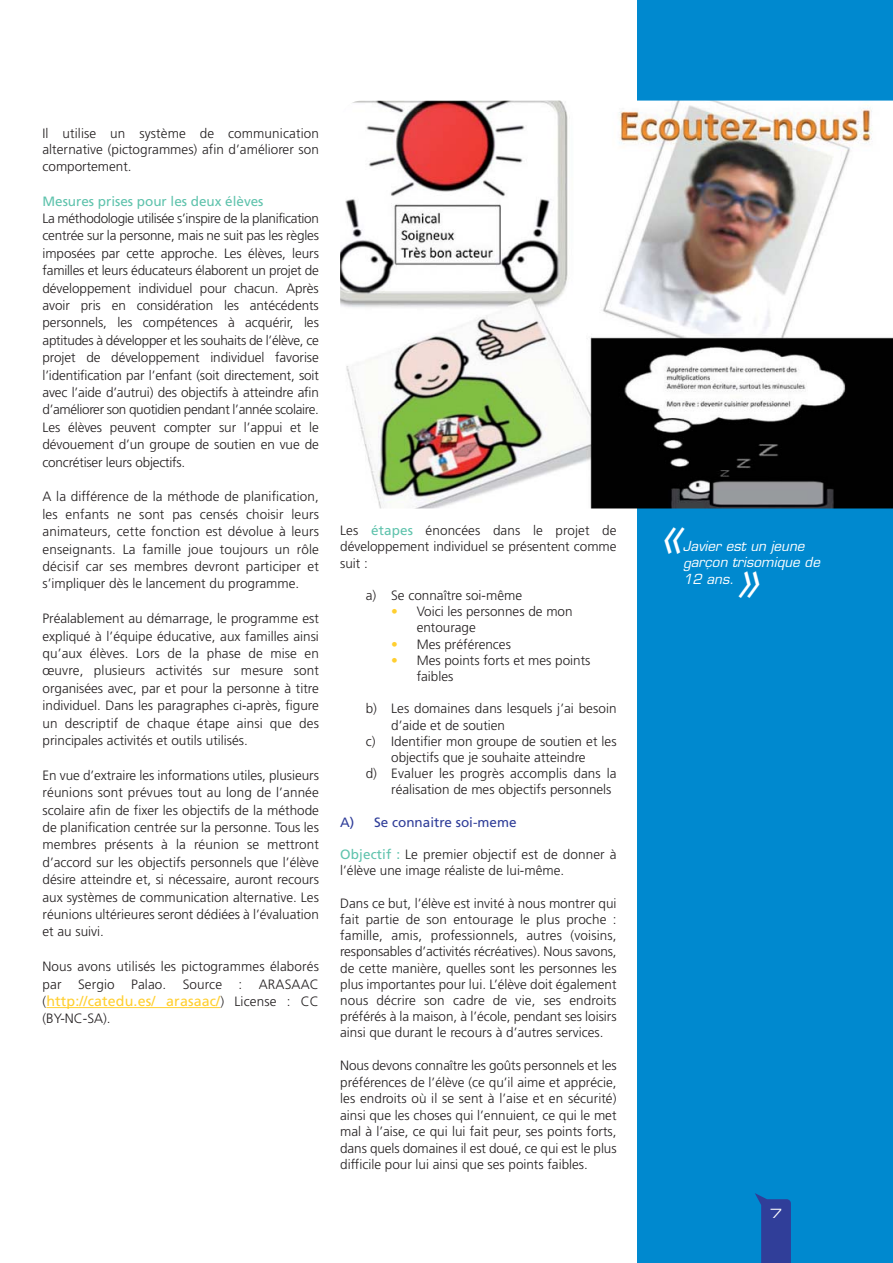
<style>
.page{position:relative;width:893px;height:1263px;background:#fff}
.page>*{position:absolute;margin:0;border:0;box-sizing:border-box;transform-origin:0 0}
.t1{font:italic 46.5px "Eurostile";color:#fff}
.t2{font:14.25px "Frutiger";letter-spacing:.01em;color:#ffcf30}
.t3{font:300 13.5px/17.4px "Frutiger";color:#231f20;text-align:justify}
.t4{font:italic 13.5px/16.5px "Eurostile";color:#fff}
.t5{font:13.5px "Frutiger";color:#60c3ad}
.t6{font:13.5px "Frutiger";color:#303e99}
.t7{font:12.75px "Eurostile Extended Two";color:#fff}
.s1{font-weight:300;font-size:13.5px;color:#231f20}
.s2{font-weight:400;color:#60c3ad}
.s3{color:#ffcf30}
</style>
<div class="page">
<div style="left:638px;top:0;width:255px;height:1263px;background:#0089cf"></div>
<svg style="left:755px;top:1193px;width:36px;height:70px"></svg>
<hr style="left:46px;top:1007px;width:174px;height:1px;background:#ffcf30">
<img style="left:340px;top:101px;width:553px;height:407px">
<p class="t3" style="left:43px;top:126px;width:278px;line-height:16.5px">Il utilise un système de communication alternative (pictogrammes) afin d’améliorer son comportement.</p>
<p class="t5" style="left:43px;top:195px;width:222px">Mesures prises pour les deux élèves</p>
<p class="t3" style="left:43px;top:211px;width:278px">La méthodologie utilisée s’inspire de la planification centrée sur la personne, mais ne suit pas les règles imposées par cette approche. Les élèves, leurs familles et leurs éducateurs élaborent un projet de développement individuel pour chacun. Après avoir pris en considération les antécédents personnels, les compétences à acquérir, les aptitudes à développer et les souhaits de l’élève, ce projet de développement individuel favorise l’identification par l’enfant (soit directement, soit avec l’aide d’autrui) des objectifs à atteindre afin d’améliorer son quotidien pendant l’année scolaire.<br>Les élèves peuvent compter sur l’appui et le dévouement d’un groupe de soutien en vue de concrétiser leurs objectifs.</p>
<p class="t3" style="left:43px;top:489px;width:278px">A la différence de la méthode de planification, les enfants ne sont pas censés choisir leurs animateurs, cette fonction est dévolue à leurs enseignants. La famille joue toujours un rôle décisif car ses membres devront participer et s’impliquer dès le lancement du programme.</p>
<p class="t3" style="left:43px;top:611px;width:278px">Préalablement au démarrage, le programme est expliqué à l’équipe éducative, aux familles ainsi qu’aux élèves. Lors de la phase de mise en œuvre, plusieurs activités sur mesure sont organisées avec, par et pour la personne à titre individuel. Dans les paragraphes ci-après, figure un descriptif de chaque étape ainsi que des principales activités et outils utilisés.</p>
<p class="t3" style="left:43px;top:767px;width:278px">En vue d’extraire les informations utiles, plusieurs réunions sont prévues tout au long de l’année scolaire afin de fixer les objectifs de la méthode de planification centrée sur la personne. Tous les membres présents à la réunion se mettront d’accord sur les objectifs personnels que l’élève désire atteindre et, si nécessaire, auront recours aux systèmes de communication alternative. Les réunions ultérieures seront dédiées à l’évaluation et au suivi.</p>
<p class="t3" style="left:43px;top:959px;width:278px">Nous avons utilisés les pictogrammes élaborés par Sergio Palao. Source : ARASAAC</p>
<p class="t2" style="left:43px;top:995px;width:278px"><span class="s1">(</span>http://catedu.es/ arasaac/<span class="s1">) License : CC</span></p>
<p class="t3" style="left:43px;top:1011px;width:70px">(BY-NC-SA).</p>
<p class="t3" style="left:340px;top:523px;width:278px;line-height:16.2px">Les <span class="s2">étapes</span> énoncées dans le projet de développement individuel se présentent comme suit :</p>
<p class="t3" style="left:366px;top:588px;width:158px">a) Se connaître soi-même</p>
<p class="t3" style="left:417px;top:604px;width:157px;line-height:16.2px;text-indent:-26px"><span class="s3">•</span> Voici les personnes de mon entourage</p>
<p class="t3" style="left:391px;top:636px;width:121px"><span class="s3">•</span> Mes préférences</p>
<p class="t3" style="left:417px;top:653px;width:175px;line-height:16.2px;text-indent:-26px"><span class="s3">•</span> Mes points forts et mes points faibles</p>
<p class="t3" style="left:366px;top:701px;width:252px">b) Les domaines dans lesquels j’ai besoin</p>
<p class="t3" style="left:391px;top:717px;width:115px">d’aide et de soutien</p>
<p class="t3" style="left:366px;top:733px;width:252px">c) Identifier mon groupe de soutien et les</p>
<p class="t3" style="left:391px;top:750px;width:196px">objectifs que je souhaite atteindre</p>
<p class="t3" style="left:366px;top:766px;width:252px">d) Evaluer les progrès accomplis dans la</p>
<p class="t3" style="left:391px;top:782px;width:222px">réalisation de mes objectifs personnels</p>
<p class="t6" style="left:340px;top:817px;width:178px">A) Se connaitre soi-meme</p>
<p class="t3" style="left:340px;top:847px;width:278px;line-height:16.2px"><span class="s2">Objectif :</span> Le premier objectif est de donner à l’élève une image réaliste de lui-même.</p>
<p class="t3" style="left:340px;top:896px;width:278px;line-height:16.2px">Dans ce but, l’élève est invité à nous montrer qui fait partie de son entourage le plus proche : famille, amis, professionnels, autres (voisins, responsables d’activités récréatives). Nous savons, de cette manière, quelles sont les personnes les plus importantes pour lui. L’élève doit également nous décrire son cadre de vie, ses endroits préférés à la maison, à l’école, pendant ses loisirs ainsi que durant le recours à d’autres services.</p>
<p class="t3" style="left:340px;top:1058px;width:278px;line-height:16.5px">Nous devons connaître les goûts personnels et les préférences de l’élève (ce qu’il aime et apprécie, les endroits où il se sent à l’aise et en sécurité) ainsi que les choses qui l’ennuient, ce qui le met mal à l’aise, ce qui lui fait peur, ses points forts, dans quels domaines il est doué, ce qui est le plus difficile pour lui ainsi que ses points faibles.</p>
<h1 class="t1" style="left:659px;top:519px;width:35px">«</h1>
<p class="t4" style="left:683px;top:539px;width:141px">Javier est un jeune garçon trisomique de<br>12 ans.</p>
<h1 class="t1" style="left:736px;top:563px;width:35px">»</h1>
<p class="t7" style="left:770px;top:1209px;width:14px">7</p>
</div>
